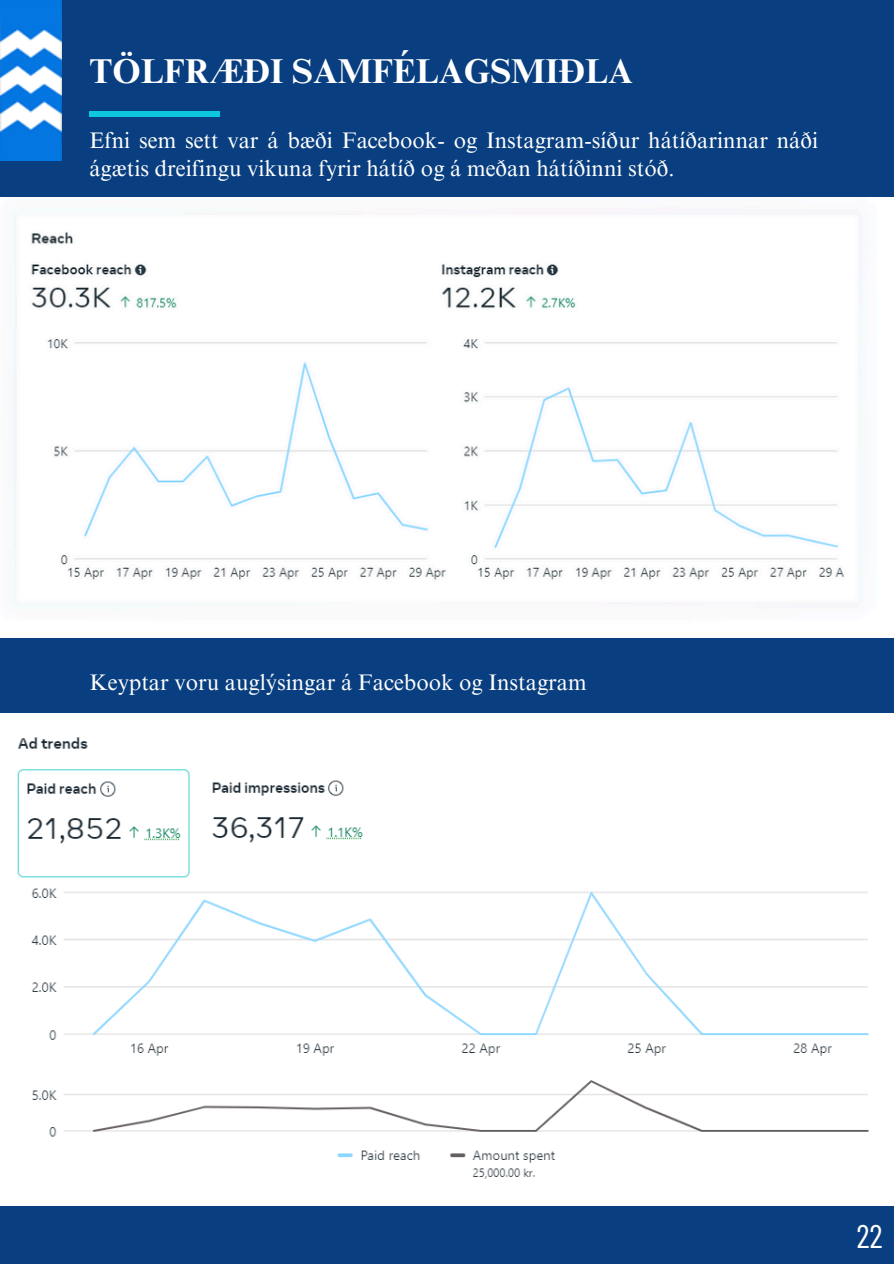
<style>
.page{position:relative;width:894px;height:1264px;background:#fff}
.page>*{position:absolute;margin:0;border:0;box-sizing:border-box;transform-origin:0 0}
.t1{font:700 34.5px "Times NRMT Pro";color:#fff}
.t2{font:33px "Barlow Condensed";color:#fff}
.t3{font:22.5px/28.2px "Times NRMT Pro";color:#fff}
</style>
<div class="page">
<div style="left:0;top:0;width:893px;height:1263px;background:#093f80"></div>
<div style="left:89px;top:111px;width:130px;height:5px;background:#0cc7de"></div>
<img style="left:0;top:198px;width:893px;height:439px">
<div style="left:0;top:713px;width:893px;height:492px;background:#fff"></div>
<img style="left:0;top:0;width:62px;height:161px">
<p class="t1" style="left:89px;top:59px;width:545px">TÖLFRÆÐI SAMFÉLAGSMIÐLA</p>
<p class="t3" style="left:89px;top:129px;width:730px">Efni sem sett var á bæði Facebook- og Instagram-síður hátíðarinnar náði ágætis dreifingu vikuna fyrir hátíð og á meðan hátíðinni stóð.</p>
<p class="t3" style="left:89px;top:671px;width:498px">Keyptar voru auglýsingar á Facebook og Instagram</p>
<p class="t2" style="left:856px;top:1215px;width:28px">22</p>
</div>
